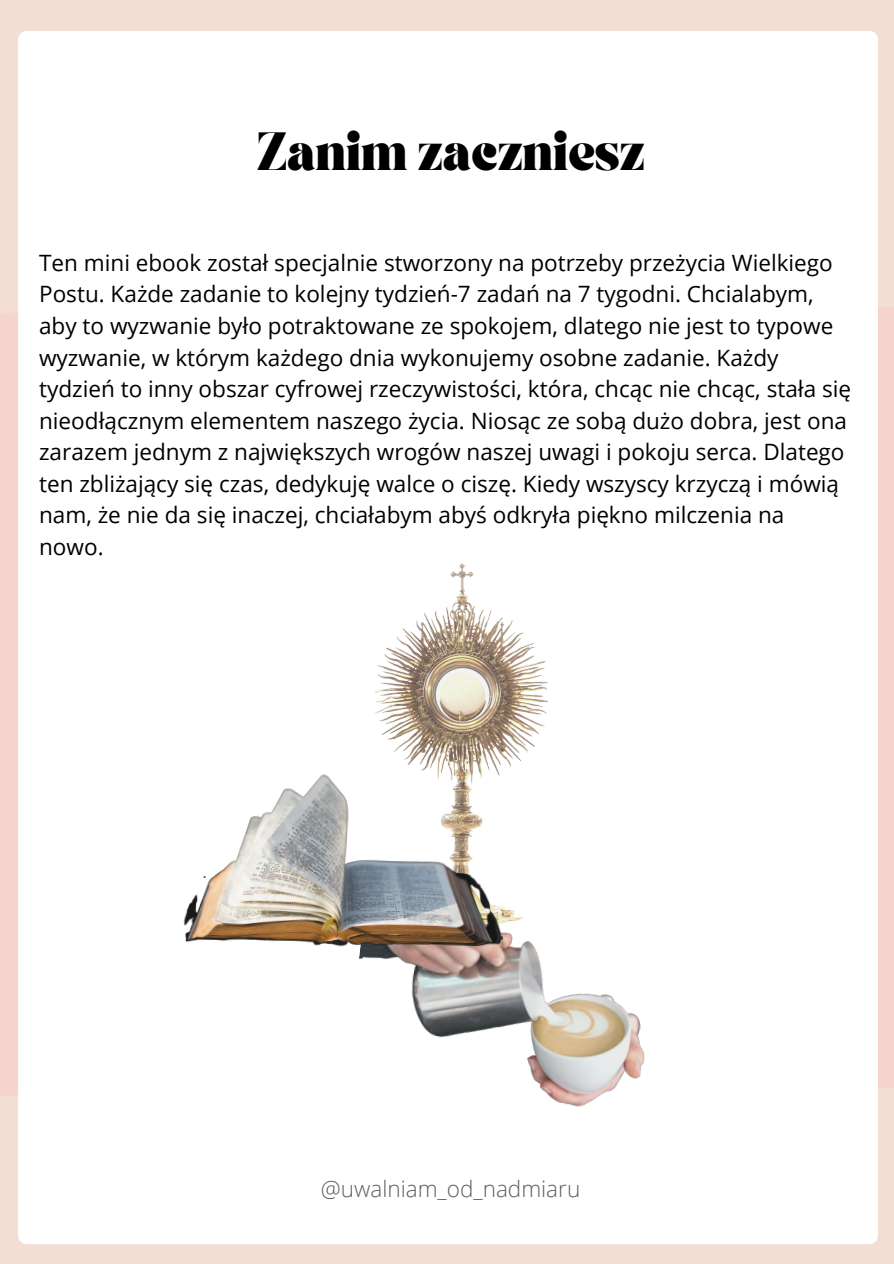
<style>
.page{position:relative;width:894px;height:1264px;background:#fff}
.page>*{position:absolute;margin:0;border:0;box-sizing:border-box;transform-origin:0 0}
.t1{font:700 33px "TANASHFORD";color:#000}
.t2{font:22.5px/31.5px "Open Sans";color:#000}
.t3{font:300 22.5px "Open Sans";color:#605d5c}
</style>
<div class="page">
<div style="left:0;top:0;width:893px;height:1263px;background:#f2ded4"></div>
<div style="left:18px;top:31px;width:859px;height:1213px;background:#fff;border-radius:8px"></div>
<img style="left:412px;top:976px;width:233px;height:131px">
<img style="left:375px;top:563px;width:173px;height:413px">
<img style="left:183px;top:767px;width:324px;height:227px">
<p class="t1" style="left:257px;top:131px;width:389px">Zanim zaczniesz</p>
<p class="t2" style="left:39px;top:246px;width:813px">Ten mini ebook został specjalnie stworzony na potrzeby przeżycia Wielkiego Postu. Każde zadanie to kolejny tydzień-7 zadań na 7 tygodni. Chcialabym, aby to wyzwanie było potraktowane ze spokojem, dlatego nie jest to typowe wyzwanie, w którym każdego dnia wykonujemy osobne zadanie. Każdy tydzień to inny obszar cyfrowej rzeczywistości, która, chcąc nie chcąc, stała się nieodłącznym elementem naszego życia. Niosąc ze sobą dużo dobra, jest ona zarazem jednym z największych wrogów naszej uwagi i pokoju serca. Dlatego ten zbliżający się czas, dedykuję walce o ciszę. Kiedy wszyscy krzyczą i mówią nam, że nie da się inaczej, chciałabym abyś odkryła piękno milczenia na nowo.</p>
<p class="t3" style="left:321px;top:1172px;width:261px">@uwalniam_od_nadmiaru</p>
</div>
